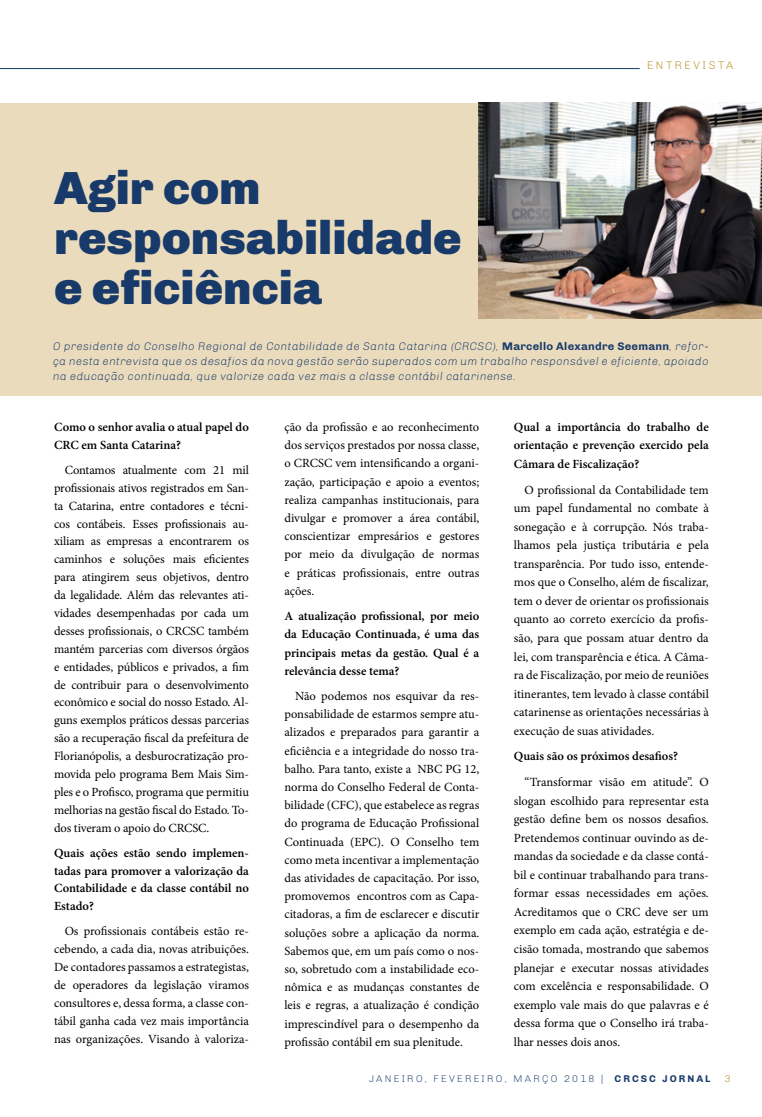
<style>
.page{position:relative;width:762px;height:1117px;background:#fff}
.page>*{position:absolute;margin:0;border:0;box-sizing:border-box;transform-origin:0 0}
.t1{font:900 47.5px/50px "Chivo";color:#173a6a}
.t2{font:12.5px/18.2px "Minion Pro";letter-spacing:-.005em;color:#000;text-align:justify}
.t3{font:600 12.5px/17.9px "Minion Pro";color:#000;text-align:justify}
.t4{font:italic 300 11.25px/15px "Chivo";letter-spacing:.025em;color:#173a6a;text-align:justify}
.t5{font:300 11.25px "Chivo";letter-spacing:.2em;color:#b78c1d}
.t6{font:300 10px "Chivo";letter-spacing:.2em;color:#173a6a}
.t7{font:300 10px "Chivo";color:#ae8321}
.s1{font-weight:700;font-style:normal}
.s2{font-weight:700}
</style>
<div class="page">
<div style="left:0;top:103px;width:762px;height:292px;background:#eadbbc"></div>
<hr style="left:0;top:68px;width:640px;height:1px;background:#173a6a">
<img style="left:478px;top:103px;width:284px;height:216px">
<p class="t5" style="left:647px;top:59px;width:88px">ENTREVISTA</p>
<h1 class="t1" style="left:54px;top:163px;width:409px">Agir com responsabilidade e eficiência</h1>
<p class="t4" style="left:53px;top:338px;width:657px">O presidente do Conselho Regional de Contabilidade de Santa Catarina (CRCSC), <span class="s1">Marcello Alexandre Seemann</span>, refor&shy;ça nesta entrevista que os desafios da nova gestão serão superados com um trabalho responsável e eficiente, apoiado na educação continuada, que valorize cada vez mais a classe contábil catarinense.</p>
<p class="t3" style="left:54px;top:418px;width:196px">Como o senhor avalia o atual papel do<br>CRC em Santa Catarina?</p>
<p class="t2" style="left:54px;top:461px;width:196px;line-height:17.9px;text-indent:11px">Contamos atualmente com 21 mil profissionais ativos registrados em San&shy;ta Catarina, entre contadores e técni&shy;cos contábeis. Esses profissionais au&shy;xiliam as empresas a encontrarem os caminhos e soluções mais eficientes para atingirem seus objetivos, dentro da legalidade. Além das relevantes ati&shy;vidades desempenhadas por cada um desses profissionais, o CRCSC também mantém parcerias com diversos órgãos e entidades, públicos e privados, a fim de contribuir para o desenvolvimento econômico e social do nosso Estado. Al&shy;guns exemplos práticos dessas parcerias são a recuperação fiscal da prefeitura de Florianópolis, a desburocratização pro&shy;movida pelo programa Bem Mais Sim&shy;ples e o Profisco, programa que permitiu melhorias na gestão fiscal do Estado. To&shy;dos tiveram o apoio do CRCSC.</p>
<p class="t3" style="left:54px;top:843px;width:196px">Quais ações estão sendo implemen&shy;tadas para promover a valorização da Contabilidade e da classe contábil no Estado?</p>
<p class="t2" style="left:54px;top:922px;width:196px;line-height:17.9px;text-indent:11px">Os profissionais contábeis estão re&shy;cebendo, a cada dia, novas atribuições.<br>De contadores passamos a estrategistas, de operadores da legislação viramos consultores e, dessa forma, a classe con&shy;tábil ganha cada vez mais importância nas organizações. Visando à valoriza-</p>
<p class="t2" style="left:284px;top:418px;width:196px">ção da profissão e ao reconhecimento dos serviços prestados por nossa classe, o CRCSC vem intensificando a organi&shy;zação, participação e apoio a eventos; realiza campanhas institucionais, para divulgar e promover a área contábil, conscientizar empresários e gestores por meio da divulgação de normas e práticas profissionais, entre outras ações.</p>
<p class="t3" style="left:284px;top:607px;width:196px">A atualização profissional, por meio da Educação Continuada, é uma das principais metas da gestão. Qual é a relevância desse tema?</p>
<p class="t2" style="left:284px;top:686px;width:196px;text-indent:11px">Não podemos nos esquivar da res&shy;ponsabilidade de estarmos sempre atu&shy;alizados e preparados para garantir a eficiência e a integridade do nosso tra&shy;balho. Para tanto, existe a NBC PG 12, norma do Conselho Federal de Conta&shy;bilidade (CFC), que estabelece as regras do programa de Educação Profissional Continuada (EPC). O Conselho tem como meta incentivar a implementação das atividades de capacitação. Por isso, promovemos encontros com as Capa&shy;citadoras, a fim de esclarecer e discutir soluções sobre a aplicação da norma.<br>Sabemos que, em um país como o nos&shy;so, sobretudo com a instabilidade eco&shy;nômica e as mudanças constantes de leis e regras, a atualização é condição imprescindível para o desempenho da profissão contábil em sua plenitude.</p>
<p class="t3" style="left:514px;top:417px;width:196px;line-height:18.5px">Qual a importância do trabalho de orientação e prevenção exercido pela Câmara de Fiscalização?</p>
<p class="t2" style="left:514px;top:480px;width:196px;text-indent:11px">O profissional da Contabilidade tem um papel fundamental no combate à sonegação e à corrupção. Nós traba&shy;lhamos pela justiça tributária e pela transparência. Por tudo isso, entende&shy;mos que o Conselho, além de fiscalizar, tem o dever de orientar os profissionais quanto ao correto exercício da profis&shy;são, para que possam atuar dentro da lei, com transparência e ética. A Câma&shy;ra de Fiscalização, por meio de reuniões itinerantes, tem levado à classe contábil catarinense as orientações necessárias à execução de suas atividades.</p>
<p class="t3" style="left:514px;top:747px;width:166px">Quais são os próximos desafios?</p>
<p class="t2" style="left:514px;top:772px;width:196px;text-indent:11px">“Transformar visão em atitude”. O slogan escolhido para representar esta gestão define bem os nossos desafios.<br>Pretendemos continuar ouvindo as de&shy;mandas da sociedade e da classe contá&shy;bil e continuar trabalhando para trans&shy;formar essas necessidades em ações.<br>Acreditamos que o CRC deve ser um exemplo em cada ação, estratégia e de&shy;cisão tomada, mostrando que sabemos planejar e executar nossas atividades com excelência e responsabilidade. O exemplo vale mais do que palavras e é dessa forma que o Conselho irá traba&shy;lhar nesses dois anos.</p>
<p class="t6" style="left:369px;top:1072px;width:343px">JANEIRO, FEVEREIRO, MARÇO 2018 | <span class="s2">CRCSC JORNAL</span></p>
<p class="t7" style="left:725px;top:1072px;width:8px">3</p>
</div>
